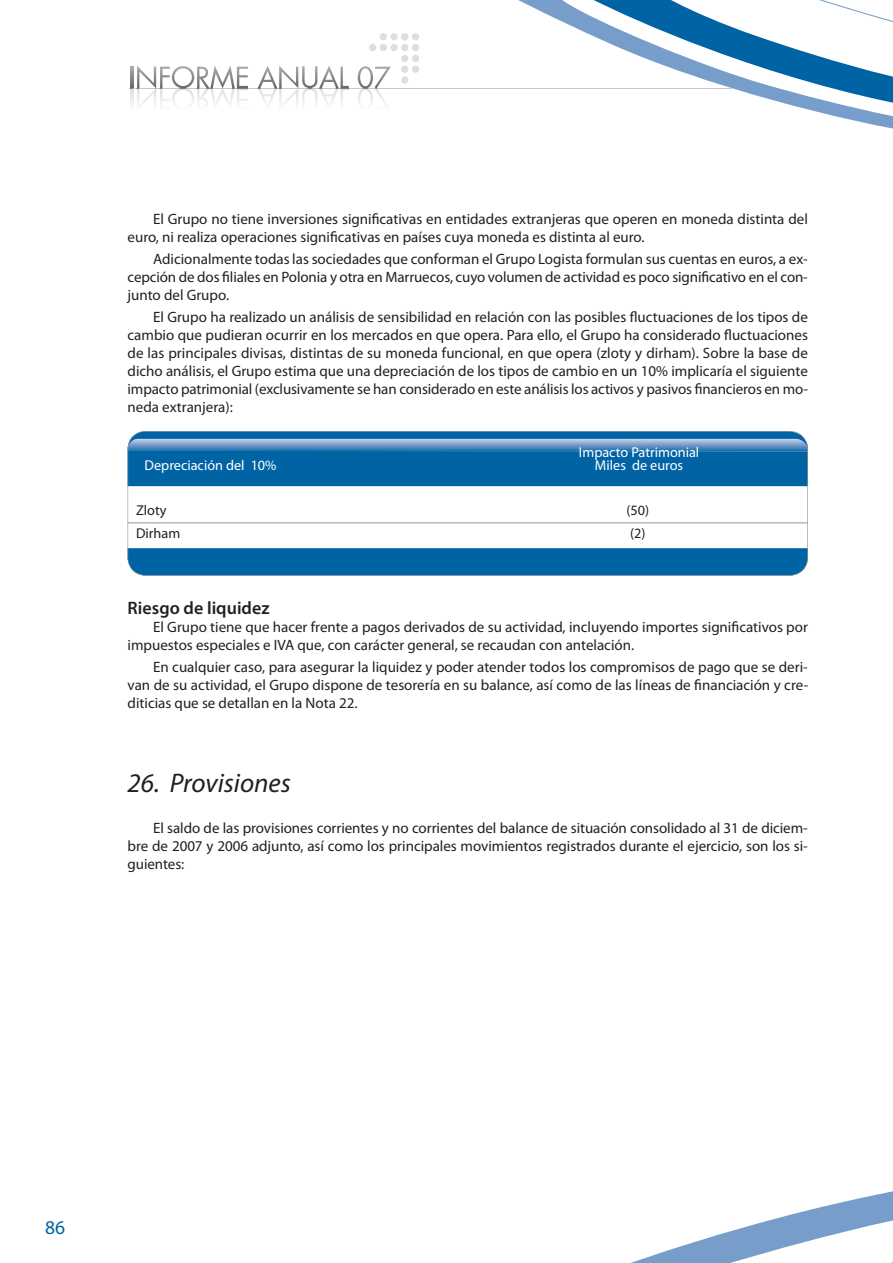
<style>
.page{position:relative;width:893px;height:1263px;background:#fff}
.page>*{position:absolute;margin:0;border:0;box-sizing:border-box;transform-origin:0 0}
.t1{font:italic 27px "Myriad Pro";color:#231f20}
.t2{font:19.5px "Myriad Pro";color:#0063a4}
.t3{font:600 18px "Myriad Pro";color:#231f20}
.t4{font:15px/18px "Myriad Pro";color:#231f20;text-align:justify}
.t5{font:14.25px "Myriad Pro";color:#fff}
.t6{font:14.25px "Myriad Pro";color:#231f20}
</style>
<div class="page">
<div style="left:128px;top:548px;width:678px;height:26px;background:#0063a4"></div>
<svg style="left:128px;top:431px;width:680px;height:55px;background:#1b71ad"></svg>
<div style="left:128px;top:431px;width:680px;height:145px;border:1px solid #939598;border-radius:18px"></div>
<hr style="left:128px;top:523px;width:680px;height:1px;background:#939598">
<svg style="left:131px;top:89px;width:2px;height:15px"></svg>
<svg style="left:131px;top:67px;width:2px;height:21px"></svg>
<svg style="left:137px;top:66px;width:111px;height:39px"></svg>
<svg style="left:258px;top:66px;width:91px;height:39px"></svg>
<svg style="left:358px;top:66px;width:33px;height:38px"></svg>
<div style="left:369px;top:44px;width:7px;height:7px;background:#dddee0;border-radius:50%"></div>
<div style="left:380px;top:33px;width:7px;height:7px;background:#dddee0;border-radius:50%"></div>
<div style="left:380px;top:44px;width:7px;height:7px;background:#dddee0;border-radius:50%"></div>
<div style="left:390px;top:33px;width:8px;height:7px;background:#dddee0;border-radius:50%"></div>
<div style="left:390px;top:44px;width:8px;height:7px;background:#dddee0;border-radius:50%"></div>
<div style="left:401px;top:33px;width:7px;height:7px;background:#dddee0;border-radius:50%"></div>
<div style="left:401px;top:44px;width:7px;height:7px;background:#dddee0;border-radius:50%"></div>
<div style="left:412px;top:33px;width:7px;height:7px;background:#dddee0;border-radius:50%"></div>
<div style="left:412px;top:44px;width:7px;height:7px;background:#dddee0;border-radius:50%"></div>
<div style="left:401px;top:76px;width:7px;height:8px;background:#dddee0;border-radius:50%"></div>
<div style="left:401px;top:55px;width:7px;height:7px;background:#dddee0;border-radius:50%"></div>
<div style="left:401px;top:66px;width:7px;height:7px;background:#dddee0;border-radius:50%"></div>
<div style="left:412px;top:55px;width:7px;height:7px;background:#dddee0;border-radius:50%"></div>
<div style="left:412px;top:66px;width:7px;height:7px;background:#dddee0;border-radius:50%"></div>
<svg style="left:487px;top:88px;width:17px;height:1px"></svg>
<img style="left:130px;top:88px;width:357px;height:1px">
<svg style="left:504px;top:0;width:389px;height:129px"></svg>
<svg style="left:631px;top:1191px;width:262px;height:72px"></svg>
<p class="t4" style="left:128px;top:211px;width:682px;text-indent:26px">El Grupo no tiene inversiones significativas en entidades extranjeras que operen en moneda distinta del euro, ni realiza operaciones significativas en países cuya moneda es distinta al euro.</p>
<p class="t4" style="left:128px;top:251px;width:682px;text-indent:26px">Adicionalmente todas las sociedades que conforman el Grupo Logista formulan sus cuentas en euros, a ex&shy;cepción de dos filiales en Polonia y otra en Marruecos, cuyo volumen de actividad es poco significativo en el con&shy;junto del Grupo.</p>
<p class="t4" style="left:128px;top:309px;width:682px;text-indent:26px">El Grupo ha realizado un análisis de sensibilidad en relación con las posibles fluctuaciones de los tipos de cambio que pudieran ocurrir en los mercados en que opera. Para ello, el Grupo ha considerado fluctuaciones de las principales divisas, distintas de su moneda funcional, en que opera (zloty y dirham). Sobre la base de dicho análisis, el Grupo estima que una depreciación de los tipos de cambio en un 10% implicaría el siguiente impacto patrimonial (exclusivamente se han considerado en este análisis los activos y pasivos financieros en mo&shy;neda extranjera):</p>
<p class="t5" style="left:579px;top:447px;width:122px">Impacto Patrimonial</p>
<p class="t5" style="left:145px;top:460px;width:133px">Depreciación del 10%</p>
<p class="t5" style="left:595px;top:460px;width:90px">Miles de euros</p>
<p class="t6" style="left:136px;top:505px;width:32px">zloty</p>
<p class="t6" style="left:626px;top:505px;width:24px">(50)</p>
<p class="t6" style="left:136px;top:527px;width:46px">Dirham</p>
<p class="t6" style="left:630px;top:527px;width:17px">(2)</p>
<p class="t3" style="left:128px;top:601px;width:143px">Riesgo de liquidez</p>
<p class="t4" style="left:128px;top:619px;width:682px;text-indent:26px">El Grupo tiene que hacer frente a pagos derivados de su actividad, incluyendo importes significativos por impuestos especiales e IVA que, con carácter general, se recaudan con antelación.</p>
<p class="t4" style="left:128px;top:659px;width:682px;text-indent:26px">En cualquier caso, para asegurar la liquidez y poder atender todos los compromisos de pago que se deri&shy;van de su actividad, el Grupo dispone de tesorería en su balance, así como de las líneas de financiación y cre&shy;diticias que se detallan en la Nota 22.</p>
<h1 class="t1" style="left:128px;top:773px;width:165px">26. Provisiones</h1>
<p class="t4" style="left:128px;top:820px;width:682px;text-indent:26px">El saldo de las provisiones corrientes y no corrientes del balance de situación consolidado al 31 de diciem&shy;bre de 2007 y 2006 adjunto, así como los principales movimientos registrados durante el ejercicio, son los si&shy;guientes:</p>
<h2 class="t2" style="left:45px;top:1220px;width:22px">86</h2>
</div>
